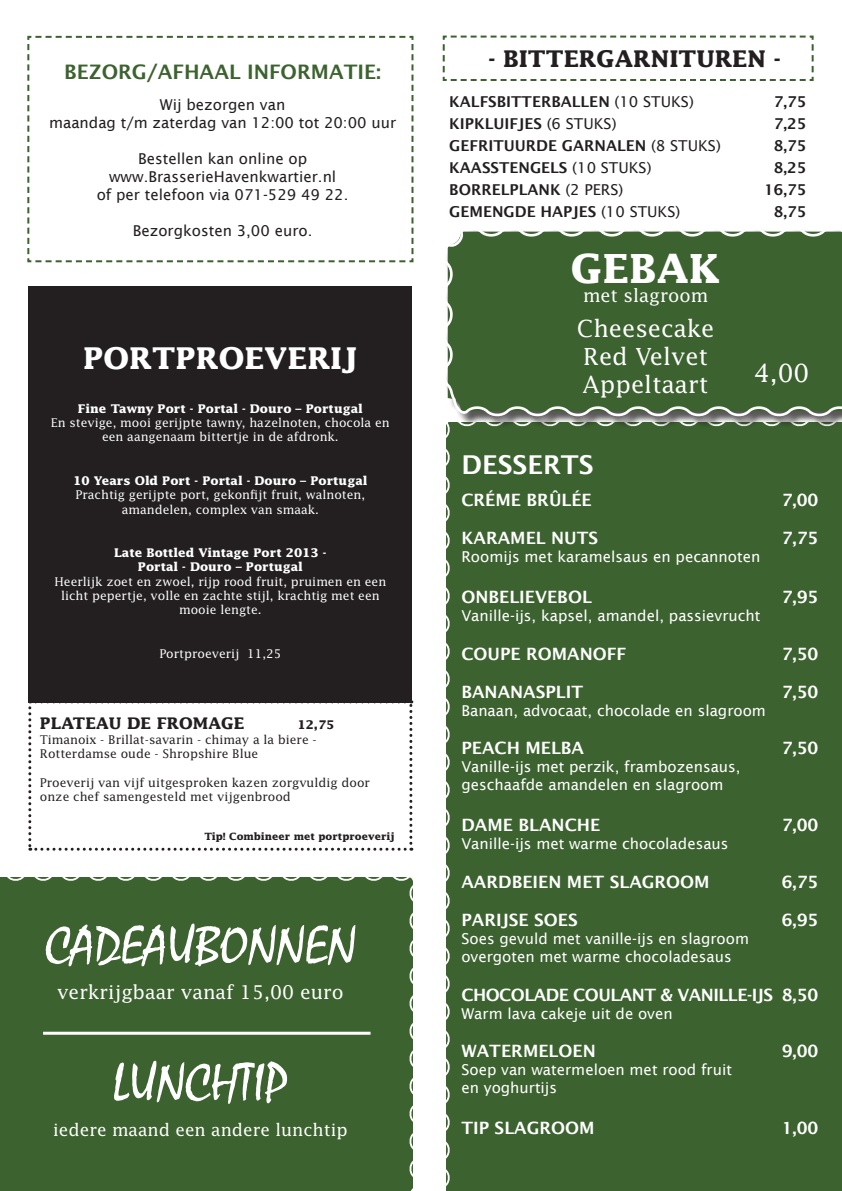
<style>
.page{position:relative;width:842px;height:1191px;background:#fff}
.page>*{position:absolute;margin:0;border:0;box-sizing:border-box;transform-origin:0 0}
.t1{font:54.1px "Mistral";color:#fff}
.t2{font:italic 41px "Felt Mark";color:#fff}
.t3{font:700 40.1px "Lucida";color:#fff}
.t4{font:700 30px "Lucida";color:#fff}
.t5{font:600 26px "Lucida Sans";color:#fff}
.t6{font:25px "Lucida";color:#fff}
.t7{font:23.5px "Lucida";color:#fff}
.t8{font:700 23px "Lucida";color:#231f20}
.t9{font:600 20px "Lucida Sans";color:#3c622f}
.t10{font:19px "Lucida";color:#fff}
.t11{font:18px "Lucida";color:#fff}
.t12{font:17.2px "Minion Pro";color:#fff}
.t13{font:700 17.2px "Times";color:#fff}
.t14{font:600 17px "Lucida Sans";color:#fff}
.t15{font:600 17px "Lucida Sans";letter-spacing:-.03em;color:#fff}
.t16{font:17px "Lucida";color:#fff}
.t17{font:700 16px "Lucida";color:#231f20}
.t18{font:15px "Lucida Sans";color:#fff}
.t19{font:600 15px "Lucida Sans";color:#231f20}
.t20{font:15px "Lucida Sans";color:#231f20}
.t21{font:12px "Lucida";color:#fff}
.t22{font:12px/14.4px "Lucida";color:#231f20}
.t23{font:700 12px "Lucida";color:#fff}
.t24{font:700 12px "Lucida";color:#231f20}
.t25{font:700 10px "Lucida";color:#231f20}
.s1{font-weight:400}
</style>
<div class="page">
<div style="left:446px;top:429px;width:396px;height:762px;background:#3c622f"></div>
<svg style="left:27px;top:35px;width:387px;height:228px"></svg>
<div style="left:29px;top:286px;width:383px;height:417px;background:#231f20"></div>
<svg style="left:28px;top:700px;width:384px;height:150px"></svg>
<svg style="left:442px;top:35px;width:372px;height:46px"></svg>
<div style="left:445px;top:228px;width:397px;height:201px;background:#231f20;opacity:.75"></div>
<svg style="left:445px;top:228px;width:397px;height:192px;background:#496b3d"></svg>
<div style="left:0;top:877px;width:413px;height:314px;background:#3c622f"></div>
<hr style="left:43px;top:1031px;width:328px;height:3px;background:#fff">
<p class="t9" style="left:64px;top:61px;width:318px">BEZORG/AFHAAL INFORMATIE:</p>
<p class="t20" style="left:160px;top:96px;width:127px">Wij bezorgen van</p>
<p class="t20" style="left:49px;top:114px;width:349px">maandag t/m zaterdag van 12:00 tot 20:00 uur</p>
<p class="t20" style="left:138px;top:150px;width:171px">Bestellen kan online op</p>
<p class="t20" style="left:109px;top:168px;width:229px">www.BrasserieHavenkwartier.nl</p>
<p class="t20" style="left:97px;top:186px;width:253px">of per telefoon via 071-529 49 22.</p>
<p class="t20" style="left:133px;top:222px;width:181px">Bezorgkosten 3,00 euro.</p>
<p class="t4" style="left:83px;top:340px;width:276px">PORTPROEVERIJ</p>
<p class="t23" style="left:78px;top:401px;width:286px">Fine Tawny Port - Portal - Douro – Portugal</p>
<p class="t21" style="left:51px;top:415px;width:340px">En stevige, mooi gerijpte tawny, hazelnoten, chocola en</p>
<p class="t21" style="left:102px;top:430px;width:238px">een aangenaam bittertje in de afdronk.</p>
<p class="t23" style="left:73px;top:473px;width:296px">10 Years Old Port - Portal - Douro – Portugal</p>
<p class="t21" style="left:76px;top:487px;width:291px">Prachtig gerijpte port, gekonfijt fruit, walnoten,</p>
<p class="t21" style="left:122px;top:502px;width:199px">amandelen, complex van smaak.</p>
<p class="t23" style="left:114px;top:545px;width:214px">Late Bottled Vintage Port 2013 -</p>
<p class="t23" style="left:138px;top:559px;width:167px">Portal - Douro – Portugal</p>
<p class="t21" style="left:55px;top:574px;width:333px">Heerlijk zoet en zwoel, rijp rood fruit, pruimen en een</p>
<p class="t21" style="left:61px;top:588px;width:320px">licht pepertje, volle en zachte stijl, krachtig met een</p>
<p class="t21" style="left:179px;top:602px;width:84px">mooie lengte.</p>
<p class="t21" style="left:159px;top:646px;width:124px">Portproeverij 11,25</p>
<p class="t17" style="left:40px;top:713px;width:206px">PLATEAU DE FROMAGE</p>
<p class="t24" style="left:297px;top:717px;width:39px">12,75</p>
<p class="t22" style="left:40px;top:731px;width:278px">Timanoix - Brillat-savarin - chimay a la biere -</p>
<p class="t22" style="left:40px;top:746px;width:220px">Rotterdamse oude - Shropshire Blue</p>
<p class="t22" style="left:40px;top:775px;width:332px">Proeverij van vijf uitgesproken kazen zorgvuldig door onze chef samengesteld met vijgenbrood</p>
<p class="t25" style="left:205px;top:830px;width:192px">Tip! Combineer met portproeverij</p>
<p class="t2" style="left:144px;top:899px;width:155px">HIGH WINE</p>
<p class="t12" style="left:143px;top:947px;width:158px">4 kleine gerechtjes met</p>
<p class="t13" style="left:202px;top:988px;width:40px">37,50</p>
<p class="t2" style="left:157px;top:1038px;width:130px">HIGH TEA</p>
<p class="t12" style="left:113px;top:1085px;width:217px">Onbeperkt thee geserveerd met</p>
<p class="t13" style="left:202px;top:1126px;width:40px">18,75</p>
<p class="t1" style="left:45px;top:915px;width:312px">CADEAUBONNEN</p>
<p class="t10" style="left:57px;top:980px;width:288px">verkrijgbaar vanaf 15,00 euro</p>
<p class="t1" style="left:112px;top:1053px;width:178px">LUNCHTIP</p>
<p class="t16" style="left:53px;top:1119px;width:296px">iedere maand een andere lunchtip</p>
<p class="t8" style="left:488px;top:44px;width:294px">- BITTERGARNITUREN -</p>
<p class="t19" style="left:449px;top:93px;width:246px">KALFSBITTERBALLEN <span class="s1">(10 STUKS)</span></p>
<p class="t19" style="left:774px;top:93px;width:34px">7,75</p>
<p class="t19" style="left:449px;top:115px;width:169px">KIPKLUIFJES <span class="s1">(6 STUKS)</span></p>
<p class="t19" style="left:774px;top:115px;width:34px">7,25</p>
<p class="t19" style="left:449px;top:137px;width:273px">GEFRITUURDE GARNALEN <span class="s1">(8 STUKS)</span></p>
<p class="t19" style="left:774px;top:137px;width:34px">8,75</p>
<p class="t19" style="left:449px;top:159px;width:204px">KAASSTENGELS <span class="s1">(10 STUKS)</span></p>
<p class="t19" style="left:774px;top:159px;width:34px">8,25</p>
<p class="t19" style="left:449px;top:181px;width:176px">BORRELPLANK <span class="s1">(2 PERS)</span></p>
<p class="t19" style="left:764px;top:181px;width:44px">16,75</p>
<p class="t19" style="left:449px;top:203px;width:233px">GEMENGDE HAPJES <span class="s1">(10 STUKS)</span></p>
<p class="t19" style="left:774px;top:203px;width:34px">8,75</p>
<p class="t3" style="left:571px;top:244px;width:151px">GEBAK</p>
<p class="t11" style="left:583px;top:284px;width:127px">met slagroom</p>
<p class="t7" style="left:577px;top:314px;width:139px">Cheesecake</p>
<p class="t7" style="left:583px;top:342px;width:126px">Red Velvet</p>
<p class="t7" style="left:583px;top:370px;width:127px">Appeltaart</p>
<p class="t6" style="left:754px;top:358px;width:57px">4,00</p>
<p class="t5" style="left:461px;top:449px;width:134px">DESSERTS</p>
<p class="t14" style="left:461px;top:490px;width:132px">CRÉME BRÛLÉE</p>
<p class="t14" style="left:782px;top:490px;width:38px">7,00</p>
<p class="t14" style="left:461px;top:528px;width:138px">KARAMEL NUTS</p>
<p class="t14" style="left:782px;top:528px;width:38px">7,75</p>
<p class="t18" style="left:461px;top:548px;width:300px">Roomijs met karamelsaus en pecannoten</p>
<p class="t14" style="left:461px;top:587px;width:132px">ONBELIEVEBOL</p>
<p class="t14" style="left:782px;top:587px;width:38px">7,95</p>
<p class="t18" style="left:461px;top:607px;width:300px">Vanille-ijs, kapsel, amandel, passievrucht</p>
<p class="t14" style="left:461px;top:644px;width:166px">COUPE ROMANOFF</p>
<p class="t14" style="left:782px;top:644px;width:38px">7,50</p>
<p class="t14" style="left:461px;top:682px;width:123px">BANANASPLIT</p>
<p class="t14" style="left:782px;top:682px;width:38px">7,50</p>
<p class="t18" style="left:461px;top:702px;width:306px">Banaan, advocaat, chocolade en slagroom</p>
<p class="t14" style="left:461px;top:738px;width:124px">PEACH MELBA</p>
<p class="t14" style="left:782px;top:738px;width:38px">7,50</p>
<p class="t18" style="left:461px;top:758px;width:281px">Vanille-ijs met perzik, frambozensaus,</p>
<p class="t18" style="left:461px;top:776px;width:263px">geschaafde amandelen en slagroom</p>
<p class="t14" style="left:461px;top:815px;width:140px">DAME BLANCHE</p>
<p class="t14" style="left:782px;top:815px;width:38px">7,00</p>
<p class="t18" style="left:461px;top:835px;width:269px">Vanille-ijs met warme chocoladesaus</p>
<p class="t14" style="left:461px;top:872px;width:250px">AARDBEIEN MET SLAGROOM</p>
<p class="t14" style="left:782px;top:872px;width:38px">6,75</p>
<p class="t14" style="left:461px;top:910px;width:118px">PARIJSE SOES</p>
<p class="t14" style="left:782px;top:910px;width:38px">6,95</p>
<p class="t18" style="left:461px;top:930px;width:289px">Soes gevuld met vanille-ijs en slagroom</p>
<p class="t18" style="left:461px;top:948px;width:272px">overgoten met warme chocoladesaus</p>
<p class="t15" style="left:461px;top:984px;width:359px">CHOCOLADE COULANT &amp; VANILLE-IJS 8,50</p>
<p class="t18" style="left:461px;top:1004px;width:213px">Warm lava cakeje uit de oven</p>
<p class="t14" style="left:461px;top:1041px;width:136px">WATERMELOEN</p>
<p class="t14" style="left:782px;top:1041px;width:38px">9,00</p>
<p class="t18" style="left:461px;top:1061px;width:272px">Soep van watermeloen met rood fruit</p>
<p class="t18" style="left:461px;top:1079px;width:97px">en yoghurtijs</p>
<p class="t14" style="left:461px;top:1118px;width:135px">TIP SLAGROOM</p>
<p class="t14" style="left:782px;top:1118px;width:38px">1,00</p>
</div>
